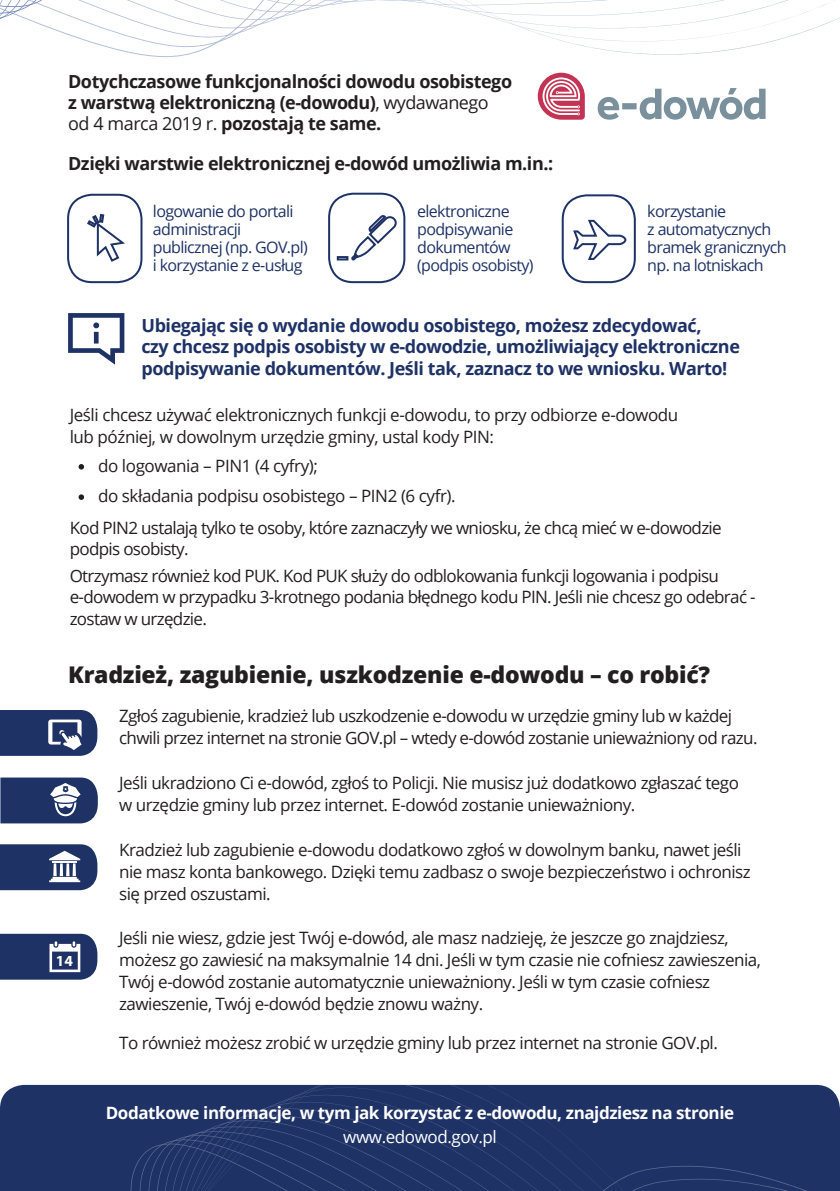
<style>
.page{position:relative;width:840px;height:1191px;background:#fff}
.page>*{position:absolute;margin:0;border:0;box-sizing:border-box;transform-origin:0 0}
.t1{font:800 23px "Open Sans";letter-spacing:-.01em;color:#231f20}
.t2{font:700 18px/21.2px "Open Sans";letter-spacing:-.025em;color:#1e3266}
.t3{font:700 18px/21px "Open Sans";letter-spacing:-.025em;color:#231f20}
.t4{font:17px/22px "Open Sans";letter-spacing:-.03em;color:#231f20}
.t5{font:700 17px "Open Sans";letter-spacing:-.025em;color:#fff}
.t6{font:17px "Open Sans";letter-spacing:-.025em;color:#fff}
.t7{font:16px/18px "Open Sans";letter-spacing:-.04em;color:#1e3266}
.t8{font:700 15.4px "Myriad Pro";color:#fff}
.s1{font-weight:400}
</style>
<div class="page">
<svg style="left:332px;top:0;width:507px;height:55px"></svg>
<svg style="left:0;top:0;width:332px;height:57px"></svg>
<svg style="left:597px;top:88px;width:168px;height:32px"></svg>
<svg style="left:537px;top:72px;width:47px;height:48px"></svg>
<div style="left:67px;top:194px;width:75px;height:89px;border:2px solid #1e3266;border-radius:24px"></div>
<svg style="left:87px;top:213px;width:38px;height:49px"></svg>
<div style="left:328px;top:193px;width:77px;height:90px;border:2px solid #1e3266;border-radius:24px"></div>
<svg style="left:336px;top:215px;width:61px;height:46px"></svg>
<div style="left:561px;top:194px;width:74px;height:89px;border:2px solid #1e3266;border-radius:24px"></div>
<svg style="left:573px;top:219px;width:54px;height:41px"></svg>
<svg style="left:68px;top:313px;width:56px;height:52px"></svg>
<svg style="left:78px;top:464px;width:6px;height:5px"></svg>
<svg style="left:78px;top:494px;width:6px;height:6px"></svg>
<svg style="left:0;top:844px;width:97px;height:46px"></svg>
<svg style="left:0;top:777px;width:98px;height:46px"></svg>
<svg style="left:0;top:710px;width:97px;height:46px"></svg>
<svg style="left:0;top:933px;width:98px;height:47px"></svg>
<div style="left:0;top:1084px;width:839px;height:107px;background:#1e3266"></div>
<p class="t3" style="left:68px;top:70px;width:445px">Dotychczasowe funkcjonalności dowodu osobistego z warstwą elektroniczną (e-dowodu)<span class="s1">, wydawanego od 4 marca 2019 r.</span> pozostają te same.</p>
<p class="t3" style="left:68px;top:152px;width:486px">Dzięki warstwie elektronicznej e-dowód umożliwia m.in.:</p>
<p class="t7" style="left:153px;top:202px;width:156px">logowanie do portali administracji publicznej (np. GOV.pl) i korzystanie z e-usług</p>
<p class="t7" style="left:417px;top:202px;width:118px">elektroniczne podpisywanie dokumentów (podpis osobisty)</p>
<p class="t7" style="left:647px;top:202px;width:141px">korzystanie<br>z automatycznych bramek granicznych np. na lotniskach</p>
<p class="t2" style="left:141px;top:315px;width:599px">Ubiegając się o wydanie dowodu osobistego, możesz zdecydować,<br>czy chcesz podpis osobisty w e-dowodzie, umożliwiający elektroniczne podpisywanie dokumentów. Jeśli tak, zaznacz to we wniosku. Warto!</p>
<p class="t4" style="left:70px;top:403px;width:609px">Jeśli chcesz używać elektronicznych funkcji e-dowodu, to przy odbiorze e-dowodu lub później, w dowolnym urzędzie gminy, ustal kody PIN:</p>
<p class="t4" style="left:98px;top:451px;width:359px;line-height:29.4px">do logowania – PIN1 (4 cyfry);<br>do składania podpisu osobistego – PIN2 (6 cyfr).</p>
<p class="t4" style="left:70px;top:517px;width:653px;line-height:21px">Kod PIN2 ustalają tylko te osoby, które zaznaczyły we wniosku, że chcą mieć w e-dowodzie podpis osobisty.</p>
<p class="t4" style="left:70px;top:564px;width:687px;line-height:21.4px">Otrzymasz również kod PUK. Kod PUK służy do odblokowania funkcji logowania i podpisu e-dowodem w przypadku 3-krotnego podania błędnego kodu PIN. Jeśli nie chcesz go odebrać - zostaw w urzędzie.</p>
<h1 class="t1" style="left:68px;top:657px;width:643px">Kradzież, zagubienie, uszkodzenie e-dowodu – co robić?</h1>
<p class="t4" style="left:119px;top:704px;width:639px">Zgłoś zagubienie, kradzież lub uszkodzenie e-dowodu w urzędzie gminy lub w każdej chwili przez internet na stronie GOV.pl – wtedy e-dowód zostanie unieważniony od razu.</p>
<p class="t4" style="left:119px;top:771px;width:621px">Jeśli ukradziono Ci e-dowód, zgłoś to Policji. Nie musisz już dodatkowo zgłaszać tego w urzędzie gminy lub przez internet. E-dowód zostanie unieważniony.</p>
<p class="t4" style="left:119px;top:838px;width:632px">Kradzież lub zagubienie e-dowodu dodatkowo zgłoś w dowolnym banku, nawet jeśli nie masz konta bankowego. Dzięki temu zadbasz o swoje bezpieczeństwo i ochronisz się przed oszustami.</p>
<p class="t4" style="left:119px;top:926px;width:643px">Jeśli nie wiesz, gdzie jest Twój e-dowód, ale masz nadzieję, że jeszcze go znajdziesz, możesz go zawiesić na maksymalnie 14 dni. Jeśli w tym czasie nie cofniesz zawieszenia, Twój e-dowód zostanie automatycznie unieważniony. Jeśli w tym czasie cofniesz zawieszenie, Twój e-dowód będzie znowu ważny.</p>
<p class="t4" style="left:119px;top:1031px;width:600px">To również możesz zrobić w urzędzie gminy lub przez internet na stronie GOV.pl.</p>
<p class="t8" style="left:56px;top:950px;width:19px">14</p>
<p class="t5" style="left:106px;top:1100px;width:629px">Dodatkowe informacje, w tym jak korzystać z e-dowodu, znajdziesz na stronie</p>
<p class="t6" style="left:343px;top:1124px;width:155px">www.edowod.gov.pl</p>
</div>
